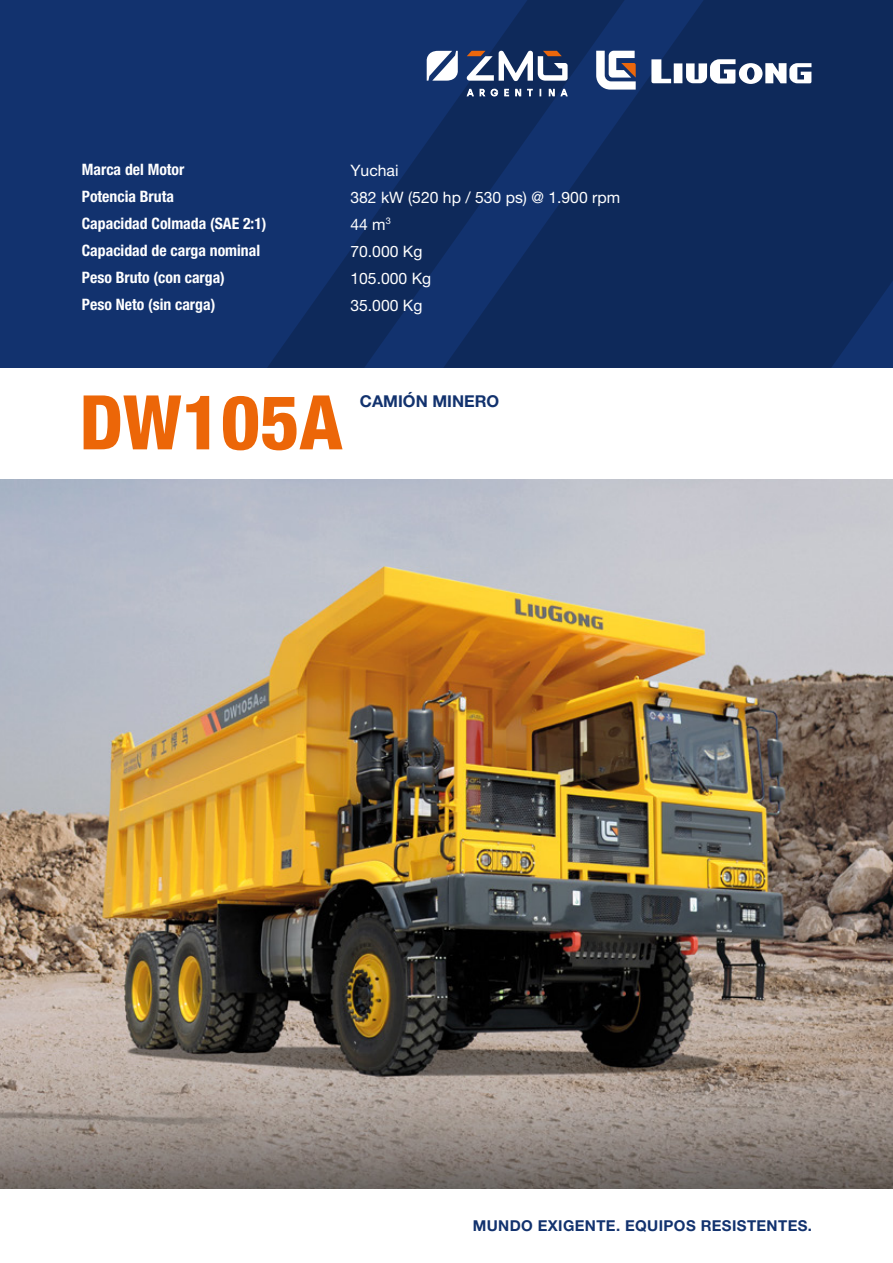
<style>
.page{position:relative;width:893px;height:1263px;background:#fff}
.page>*{position:absolute;margin:0;border:0;box-sizing:border-box;transform-origin:0 0}
.t1{font:800 condensed 75.45px "Helvetica Neue LT Pro";color:#ec6608}
.t2{font:700 16.35px "Helvetica Neue LT Pro";color:#12326e}
.t3{font:700 condensed 15.75px/27px "Helvetica Neue LT Pro";color:#fff}
.t4{font:15.75px/27px "Helvetica Neue LT Pro";color:#fff}
.t5{font:700 15px "Helvetica Neue LT Pro";letter-spacing:.025em;color:#12326e}
</style>
<div class="page">
<div style="left:0;top:0;width:893px;height:368px;background:#12326e"></div>
<svg style="left:267px;top:50px;width:176px;height:318px"></svg>
<svg style="left:443px;top:0;width:450px;height:368px;fill:#0e295a"></svg>
<svg style="left:466px;top:51px;width:102px;height:47px"></svg>
<svg style="left:427px;top:51px;width:31px;height:30px"></svg>
<svg style="left:651px;top:59px;width:160px;height:25px"></svg>
<svg style="left:596px;top:51px;width:40px;height:39px"></svg>
<img style="left:0;top:479px;width:893px;height:709px">
<p class="t3" style="left:82px;top:156px;width:186px">Marca del Motor<br>Potencia Bruta<br>Capacidad Colmada (SAE 2:1)<br>Capacidad de carga nominal<br>Peso Bruto (con carga)<br>Peso Neto (sin carga)</p>
<p class="t4" style="left:350px;top:156px;width:271px">Yuchai<br>382 kW (520 hp / 530 ps) @ 1.900 rpm<br>44 m<sup>3<br></sup>70.000 Kg<br>105.000 Kg<br>35.000 Kg</p>
<h1 class="t1" style="left:80px;top:376px;width:264px">DW105A</h1>
<p class="t2" style="left:360px;top:391px;width:141px">CAMIÓN MINERO</p>
<p class="t5" style="left:473px;top:1216px;width:341px">MUNDO EXIGENTE. EQUIPOS RESISTENTES.</p>
</div>
